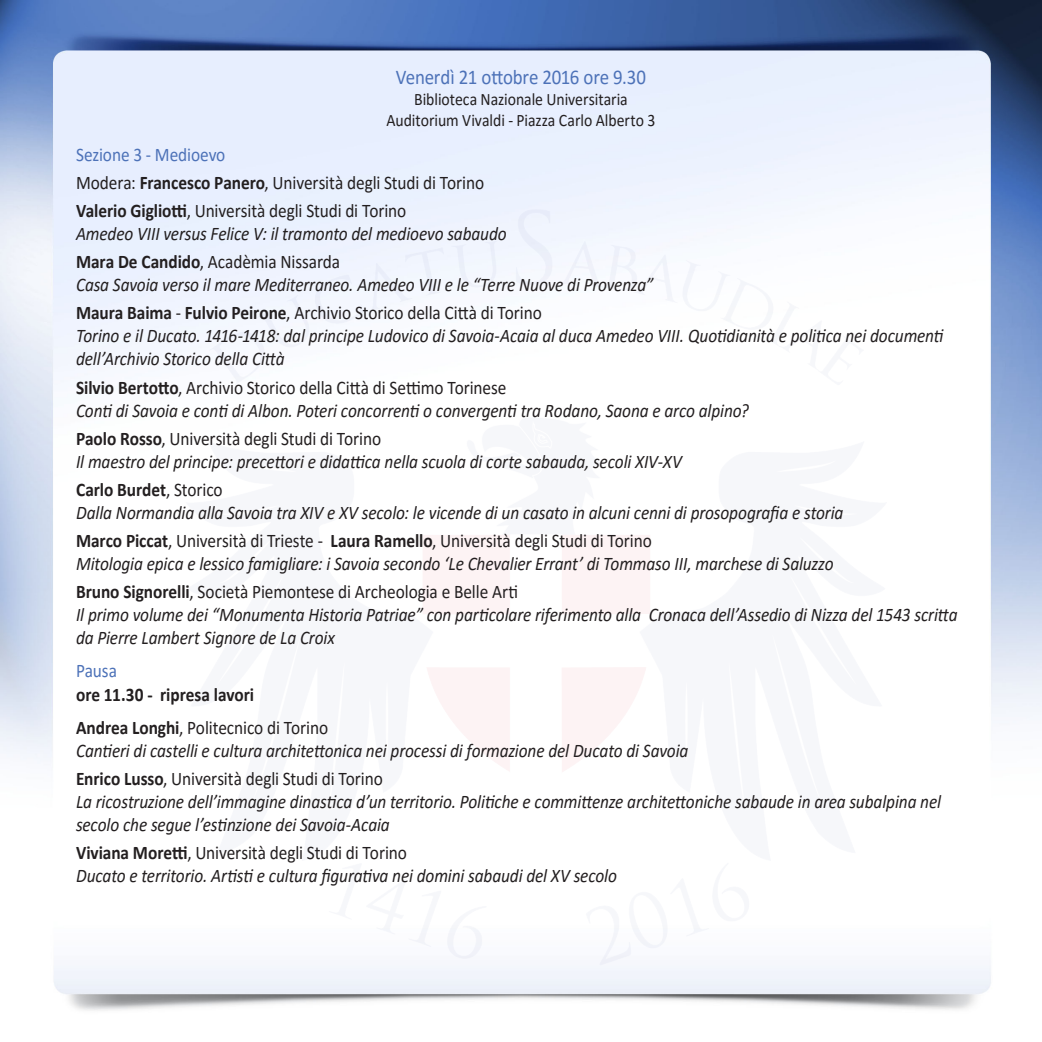
<style>
.page{position:relative;width:1042px;height:1042px;background:#fff}
.page>*{position:absolute;margin:0;border:0;box-sizing:border-box;transform-origin:0 0}
.t1{font:21px "Calibri";letter-spacing:-.01em;color:#4d72b8;scale:.9 1}
.t2{font:italic 19.25px/23.1px "Calibri";letter-spacing:-.005em;color:#231f20;scale:.9 1}
.t3{font:19.25px/28px "Calibri";letter-spacing:-.005em;color:#231f20;scale:.9 1}
.t4{font:700 19.25px/33.1px "Calibri";color:#231f20;scale:.9 1}
.t5{font:19.25px "Calibri";letter-spacing:-.01em;color:#4d72b8;scale:.9 1}
.t6{font:17.5px/21px "Calibri";letter-spacing:-.005em;color:#231f20;text-align:center;scale:.9 1}
.s1{color:#4d72b8}
.s2{font-weight:700}
.s3{font-weight:700;font-style:normal}
.s4{font-style:normal}
.s5{font-weight:400}
</style>
<div class="page">
<img style="left:1px;top:1px;width:1041px;height:1010px">
<img style="left:148px;top:189px;width:775px;height:809px">
<p class="t1" style="left:396px;top:62px;width:279px">Venerdì 21 ottobre 2016 ore 9.30</p>
<p class="t6" style="left:386px;top:88px;width:300px">Biblioteca Nazionale Universitaria<br>Auditorium Vivaldi - Piazza Carlo Alberto 3</p>
<p class="t3" style="left:76px;top:140px;width:455px"><span class="s1">Sezione 3 - Medioevo<br></span>Modera: <span class="s2">Francesco Panero</span>, Università degli Studi di Torino<br><span class="s2">Valerio Gigliotti</span>, Università degli Studi di Torino</p>
<p class="t2" style="left:76px;top:219px;width:480px;line-height:28px">Amedeo VIII versus Felice V: il tramonto del medioevo sabaudo<br><span class="s3">Mara De Candido</span><span class="s4">, Acadèmia Nissarda</span></p>
<p class="t2" style="left:76px;top:270px;width:643px;line-height:28px">Casa Savoia verso il mare Mediterraneo. Amedeo VIII e le “Terre Nuove di Provenza”<br><span class="s3">Maura Baima</span> <span class="s4">-</span> <span class="s3">Fulvio Peirone</span><span class="s4">, Archivio Storico della Città di Torino</span></p>
<p class="t2" style="left:76px;top:323px;width:965px">Torino e il Ducato. 1416-1418: dal principe Ludovico di Savoia-Acaia al duca Amedeo VIII. Quotidianità e politica nei documenti dell’Archivio Storico della Città</p>
<p class="t2" style="left:76px;top:375px;width:749px"><span class="s3">Silvio Bertotto</span><span class="s4">, Archivio Storico della Città di Settimo Torinese<br></span>Conti di Savoia e conti di Albon. Poteri concorrenti o convergenti tra Rodano, Saona e arco alpino?</p>
<p class="t2" style="left:76px;top:426px;width:674px"><span class="s3">Paolo Rosso</span><span class="s4">, Università degli Studi di Torino<br></span>Il maestro del principe: precettori e didattica nella scuola di corte sabauda, secoli XIV-XV</p>
<p class="t2" style="left:76px;top:477px;width:854px"><span class="s3">Carlo Burdet</span><span class="s4">, Storico<br></span>Dalla Normandia alla Savoia tra XIV e XV secolo: le vicende di un casato in alcuni cenni di prosopografia e storia</p>
<p class="t2" style="left:76px;top:528px;width:843px"><span class="s3">Marco Piccat</span><span class="s4">, Università di Trieste -</span> <span class="s3">Laura Ramello</span><span class="s4">, Università degli Studi di Torino<br></span>Mitologia epica e lessico famigliare: i Savoia secondo ‘Le Chevalier Errant’ di Tommaso III, marchese di Saluzzo</p>
<p class="t2" style="left:76px;top:579px;width:981px"><span class="s3">Bruno Signorelli</span><span class="s4">, Società Piemontese di Archeologia e Belle Arti<br></span>Il primo volume dei “Monumenta Historia Patriae” con particolare riferimento alla Cronaca dell’Assedio di Nizza del 1543 scritta da Pierre Lambert Signore de La Croix</p>
<p class="t5" style="left:76px;top:658px;width:47px">Pausa</p>
<p class="t4" style="left:76px;top:677px;width:282px">ore 11.30 - ripresa lavori<br>Andrea Longhi<span class="s5">, Politecnico di Torino</span></p>
<p class="t2" style="left:76px;top:735px;width:682px;line-height:28px">Cantieri di castelli e cultura architettonica nei processi di formazione del Ducato di Savoia<br><span class="s3">Enrico Lusso</span><span class="s4">, Università degli Studi di Torino</span></p>
<p class="t2" style="left:76px;top:789px;width:962px">La ricostruzione dell’immagine dinastica d’un territorio. Politiche e committenze architettoniche sabaude in area subalpina nel secolo che segue l’estinzione dei Savoia-Acaia</p>
<p class="t2" style="left:76px;top:840px;width:602px"><span class="s3">Viviana Moretti</span><span class="s4">, Università degli Studi di Torino<br></span>Ducato e territorio. Artisti e cultura figurativa nei domini sabaudi del XV secolo</p>
</div>
